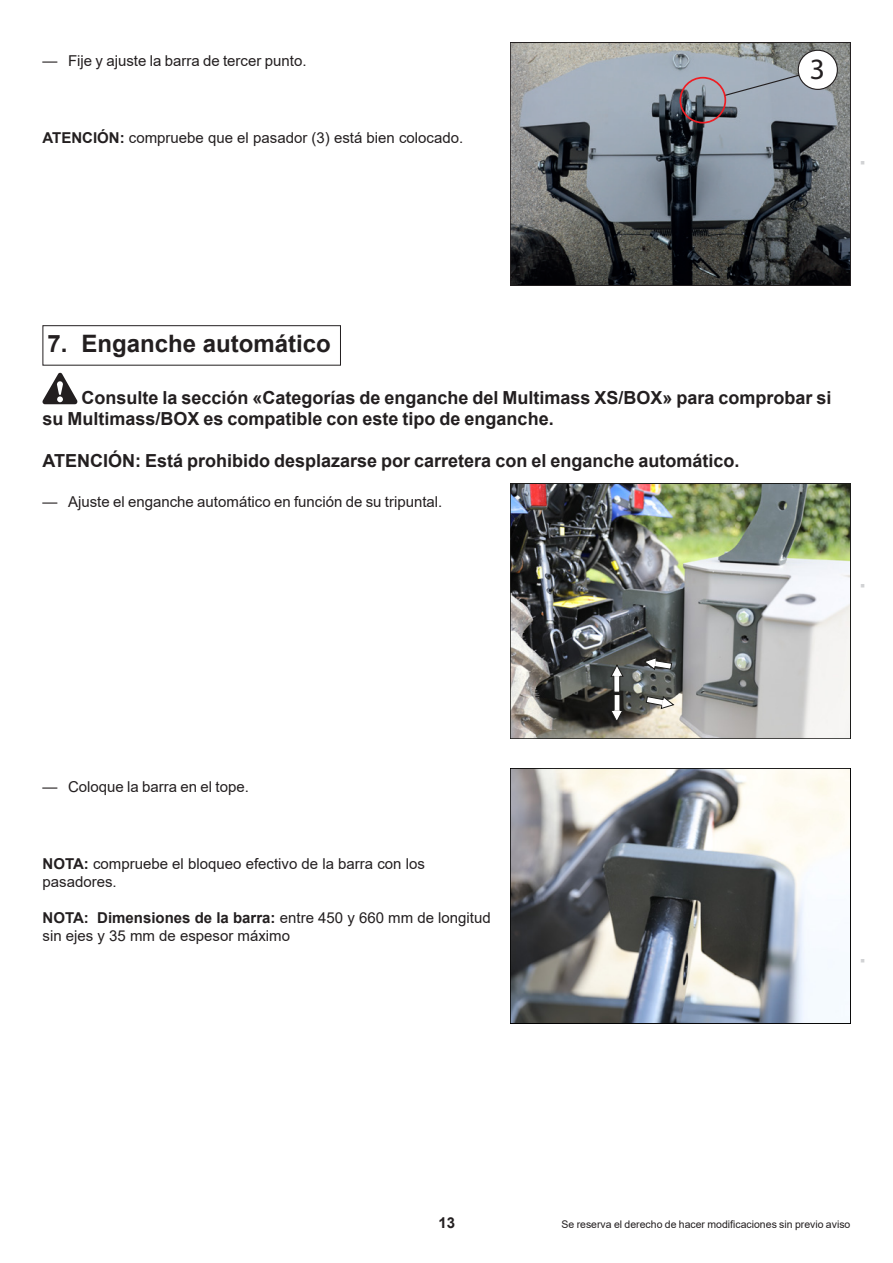
<style>
.page{position:relative;width:893px;height:1263px;background:#fff}
.page>*{position:absolute;margin:0;border:0;box-sizing:border-box;transform-origin:0 0}
.t1{font:29.55px "Myriad Pro";color:#231f20}
.t2{font:700 24px "Arial";color:#231f20}
.Intro_chap{font:700 18px/21px "Arial";color:#231f20}
.Note{font:15px/18px "Arial";color:#231f20}
.Texte_enum{font:15px "Arial";color:#231f20}
.t3{font:700 15px "Arial";color:#231f20}
.Pied_Page_Droit{font:10.5px "Arial";color:#231f20}
.Texte_code{font:7.5px "Arial";color:#d1d2d4}
.s1{font-weight:700}
</style>
<div class="page">
<img style="left:512px;top:45px;width:336px;height:238px">
<div style="left:798px;top:50px;width:39px;height:39px;background:#fff;border-radius:50%"></div>
<div style="left:798px;top:50px;width:40px;height:40px;border:1px solid #231f20;border-radius:50%"></div>
<svg style="left:723px;top:74px;width:77px;height:23px"></svg>
<div style="left:679px;top:77px;width:47px;height:47px;border:2px solid #ee1d23;border-radius:50%"></div>
<div style="left:510px;top:43px;width:340px;height:242px;border:1px solid #231f20"></div>
<div style="left:43px;top:325px;width:298px;height:41px;border:1px solid #231f20"></div>
<svg style="left:43px;top:373px;width:34px;height:31px"></svg>
<img style="left:512px;top:486px;width:336px;height:251px">
<svg style="left:610px;top:710px;width:13px;height:12px"></svg>
<svg style="left:614px;top:694px;width:6px;height:17px"></svg>
<svg style="left:611px;top:664px;width:12px;height:13px"></svg>
<svg style="left:614px;top:676px;width:6px;height:16px"></svg>
<svg style="left:646px;top:696px;width:28px;height:13px"></svg>
<svg style="left:644px;top:657px;width:28px;height:13px"></svg>
<div style="left:510px;top:484px;width:340px;height:255px;border:1px solid #1d1d1b"></div>
<img style="left:512px;top:770px;width:336px;height:251px">
<div style="left:510px;top:768px;width:340px;height:255px;border:1px solid #000"></div>
<p class="Texte_enum" style="left:43px;top:50px;width:265px">— Fije y ajuste la barra de tercer punto.</p>
<p class="Note" style="left:43px;top:129px;width:422px"><span class="s1">ATENCIÓN:</span> compruebe que el pasador (3) está bien colocado.</p>
<p class="t1" style="left:810px;top:51px;width:17px">3</p>
<p class="Texte_code" style="left:857px;top:165px;width:6px;rotate:-90deg">■</p>
<p class="t2" style="left:48px;top:327px;width:285px">7. Enganche automático</p>
<p class="Intro_chap" style="left:43px;top:387px;width:791px;text-indent:39px">Consulte la sección «Categorías de enganche del Multimass XS/BOX» para comprobar si su Multimass/BOX es compatible con este tipo de enganche.</p>
<p class="Intro_chap" style="left:43px;top:450px;width:698px">ATENCIÓN: Está prohibido desplazarse por carretera con el enganche automático.</p>
<p class="Texte_enum" style="left:43px;top:491px;width:401px">— Ajuste el enganche automático en función de su tripuntal.</p>
<p class="Texte_code" style="left:857px;top:588px;width:6px;rotate:-90deg">■</p>
<p class="Texte_enum" style="left:43px;top:776px;width:208px">— Coloque la barra en el tope.</p>
<p class="Note" style="left:43px;top:855px;width:384px"><span class="s1">NOTA:</span> compruebe el bloqueo efectivo de la barra con los pasadores.</p>
<p class="Note" style="left:43px;top:909px;width:450px"><span class="s1">NOTA: Dimensiones de la barra:</span> entre 450 y 660 mm de longitud sin ejes y 35 mm de espesor máximo</p>
<p class="Texte_code" style="left:857px;top:963px;width:6px;rotate:-90deg">■</p>
<p class="t3" style="left:438px;top:1212px;width:18px">13</p>
<p class="Pied_Page_Droit" style="left:561px;top:1217px;width:290px">Se reserva el derecho de hacer modificaciones sin previo aviso</p>
</div>
